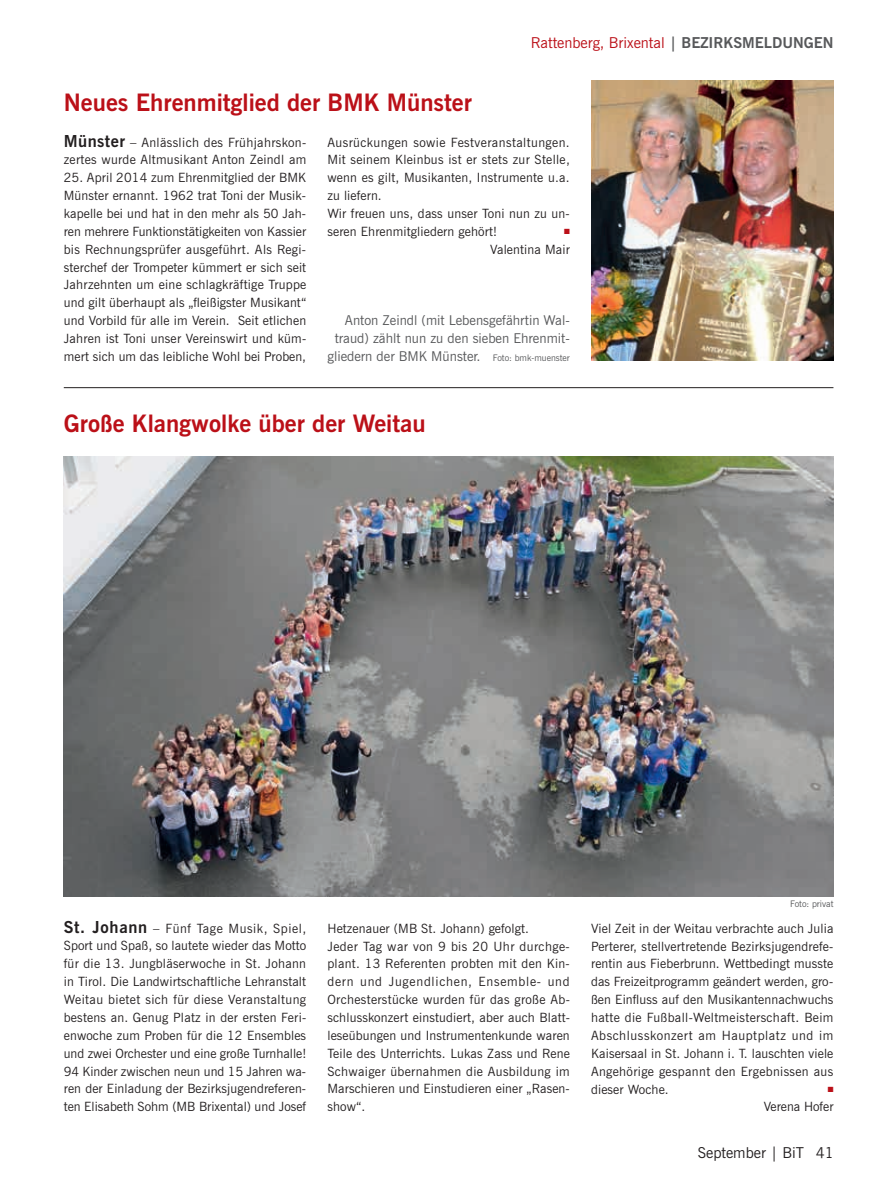
<style>
.page{position:relative;width:893px;height:1191px;background:#fff}
.page>*{position:absolute;margin:0;border:0;box-sizing:border-box;transform-origin:0 0}
.t1{font:700 24px "News Gothic BT";color:#bb1018}
.t2{font:15px "News Gothic BT";color:#bb1018}
.t3{font:15px "News Gothic BT";color:#231f20}
.t4{font:13.5px/17.9px "News Gothic BT";color:#57585a;text-align:right}
.t5{font:12.75px/17.9px "News Gothic BT";letter-spacing:.015em;color:#231f20}
.t6{font:9px "News Gothic BT";color:#57585a}
.t7{font:7.5px "Zapf Dingbats ITC";color:#bb1018}
.s1{font-weight:700;color:#57585a}
.s2{font-weight:700;font-size:16.5px}
.s3{font-size:9px}
</style>
<div class="page">
<hr style="left:64px;top:387px;width:769px;height:1px;background:#231f20">
<img style="left:591px;top:81px;width:242px;height:280px">
<img style="left:64px;top:456px;width:769px;height:441px">
<p class="t2" style="left:531px;top:34px;width:304px">Rattenberg, Brixental <span class="s1">| bezirksmeldung en</span></p>
<h1 class="t1" style="left:64px;top:88px;width:410px">Neues Ehrenmitglied der BM K M ünster</h1>
<p class="t5" style="left:64px;top:133px;width:244px"><span class="s2">M ünster</span> – Anlässlich des Frühjahrskon&shy;zertes wurde Altmusikant Anton Zeindl am</p>
<p class="t5" style="left:64px;top:169px;width:244px;text-align:justify">25. April 2014 zum Ehrenmitglied der BMK Münster ernannt. 1962 trat Toni der Musik&shy;kapelle bei und hat in den mehr als 50 Jah&shy;ren mehrere Funktionstätigkeiten von Kassier bis Rechnungsprüfer ausgeführt. Als Regi&shy;sterchef der Trompeter kümmert er sich seit Jahrzehnten um eine schlagkräftige Truppe und gilt überhaupt als „fleißigster Musikant“ und Vorbild für alle im Verein. Seit etlichen Jahren ist Toni unser Vereinswirt und küm&shy;mert sich um das leibliche Wohl bei Proben,</p>
<p class="t5" style="left:327px;top:133px;width:244px">Ausrückungen sowie Festveranstaltungen.<br>Mit seinem Kleinbus ist er stets zur Stelle, wenn es gilt, Musikanten, Instrumente u.a. zu liefern.<br>Wir freuen uns, dass unser Toni nun zu un&shy;seren Ehrenmitgliedern gehört!</p>
<p class="t7" style="left:564px;top:228px;width:7px">■</p>
<p class="t5" style="left:490px;top:240px;width:81px">Valentina Mair</p>
<p class="t4" style="left:327px;top:311px;width:244px">Anton Zeindl (mit Lebensgefährtin Wal&shy;traud) zählt nun zu den sieben Ehrenmit&shy;gliedern der BMK Münster. <span class="s3">Foto: bmk-muenster</span></p>
<h1 class="t1" style="left:64px;top:409px;width:363px">Große Klangwolke über der Weitau</h1>
<p class="t6" style="left:790px;top:898px;width:45px">Foto: privat</p>
<p class="t5" style="left:64px;top:919px;width:244px;text-align:justify"><span class="s2">St. Johann</span> – Fünf Tage Musik, Spiel, Sport und Spaß, so lautete wieder das Motto für die 13. Jungbläserwoche in St. Johann in Tirol. Die Landwirtschaftliche Lehranstalt Weitau bietet sich für diese Veranstaltung bestens an. Genug Platz in der ersten Feri&shy;enwoche zum Proben für die 12 Ensembles und zwei Orchester und eine große Turnhalle!<br>94 Kinder zwischen neun und 15 Jahren wa&shy;ren der Einladung der Bezirksjugendreferen&shy;ten Elisabeth Sohm (MB Brixental) und Josef</p>
<p class="t5" style="left:327px;top:919px;width:244px">Hetzenauer (MB St. Johann) gefolgt.<br>Jeder Tag war von 9 bis 20 Uhr durchge&shy;plant. 13 Referenten probten mit den Kin&shy;dern und Jugendlichen, Ensemble- und Orchesterstücke wurden für das große Ab&shy;schlusskonzert einstudiert, aber auch Blatt&shy;leseübungen und Instrumentenkunde waren Teile des Unterrichts. Lukas Zass und Rene Schwaiger übernahmen die Ausbildung im Marschieren und Einstudieren einer „Rasen&shy;show“.</p>
<p class="t5" style="left:591px;top:919px;width:244px;text-align:justify">Viel Zeit in der Weitau verbrachte auch Julia Perterer, stellvertretende Bezirksjugendrefe&shy;rentin aus Fieberbrunn. Wettbedingt musste das Freizeitprogramm geändert werden, gro&shy;ßen Einfluss auf den Musikantennachwuchs hatte die Fußball-Weltmeisterschaft. Beim Abschlusskonzert am Hauptplatz und im Kaisersaal in St. Johann i. T. lauschten viele Angehörige gespannt den Ergebnissen aus dieser Woche.</p>
<p class="t7" style="left:828px;top:1085px;width:7px">■</p>
<p class="t5" style="left:764px;top:1097px;width:71px">Verena Hofer</p>
<p class="t3" style="left:698px;top:1144px;width:138px">September | BiT 41</p>
</div>
